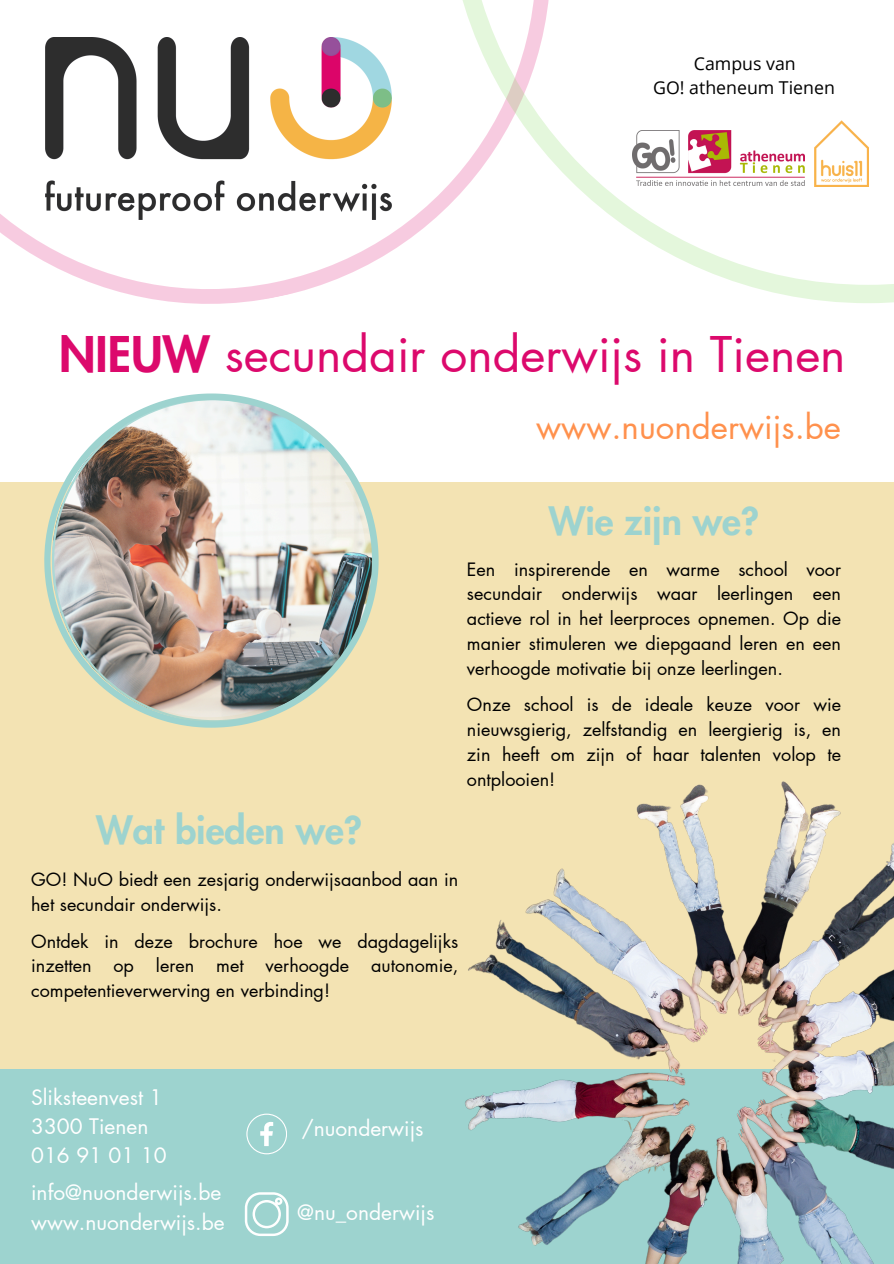
<style>
.page{position:relative;width:894px;height:1264px;background:#fff}
.page>*{position:absolute;margin:0;border:0;box-sizing:border-box;transform-origin:0 0}
.t1{font:48px "Futura LT Pro";color:#dc096c}
.t2{font:800 37.5px "Futura LT Pro";color:#9dd3cf}
.t3{font:33px "Futura LT Pro";color:#ff914d}
.t4{font:21px/29.2px "Futura LT Pro";color:#fff}
.t5{font:18px/24.8px "Futura LT Pro";color:#000;text-align:justify}
.t6{font:17.7px "Open Sans";color:#000}
.s1{font-weight:800}
</style>
<div class="page">
<svg style="left:0;top:37px;width:445px;height:267px"></svg>
<svg style="left:445px;top:0;width:448px;height:303px"></svg>
<img style="left:45px;top:38px;width:347px;height:182px">
<div style="left:0;top:482px;width:893px;height:587px;background:#f3e3b3"></div>
<img style="left:814px;top:120px;width:54px;height:66px">
<img style="left:632px;top:131px;width:171px;height:55px">
<img style="left:44px;top:393px;width:334px;height:334px">
<div style="left:0;top:1069px;width:893px;height:194px;background:#9dd3cf"></div>
<img style="left:465px;top:781px;width:428px;height:482px">
<svg style="left:246px;top:1113px;width:41px;height:41px"></svg>
<svg style="left:245px;top:1192px;width:43px;height:43px"></svg>
<p class="t6" style="left:693px;top:51px;width:103px">Campus van</p>
<p class="t6" style="left:653px;top:75px;width:183px">GO! atheneum Tienen</p>
<p class="t1" style="left:59px;top:333px;width:787px"><span class="s1">NIEUW</span> secundair onderwijs in Tienen</p>
<h2 class="t3" style="left:536px;top:411px;width:306px">www.nuonderwijs.be</h2>
<p class="t2" style="left:548px;top:504px;width:212px">Wie zijn we?</p>
<p class="t2" style="left:96px;top:813px;width:267px">Wat bieden we?</p>
<p class="t5" style="left:467px;top:557px;width:375px">Een inspirerende en warme school voor secundair onderwijs waar leerlingen een actieve rol in het leerproces opnemen. Op die manier stimuleren we diepgaand leren en een verhoogde motivatie bij onze leerlingen.</p>
<p class="t5" style="left:467px;top:693px;width:375px">Onze school is de ideale keuze voor wie nieuwsgierig, zelfstandig en leergierig is, en zin heeft om zijn of haar talenten volop te ontplooien!</p>
<p class="t5" style="left:31px;top:867px;width:428px">GO! NuO biedt een zesjarig onderwijsaanbod aan in het secundair onderwijs.</p>
<h2 class="t5" style="left:31px;top:929px;width:428px">Ontdek in deze brochure hoe we dagdagelijks inzetten op leren met verhoogde autonomie, competentieverwerving en verbinding!</h2>
<h1 class="t4" style="left:31px;top:1083px;width:137px">Sliksteenvest 1<br>3300 Tienen<br>016 91 01 10</h1>
<p class="t4" style="left:31px;top:1178px;width:195px">info@nuonderwijs.be www.nuonderwijs.be</p>
<h4 class="t4" style="left:302px;top:1114px;width:123px">/nuonderwijs</h4>
<h4 class="t4" style="left:297px;top:1198px;width:139px">@nu_onderwijs</h4>
</div>
